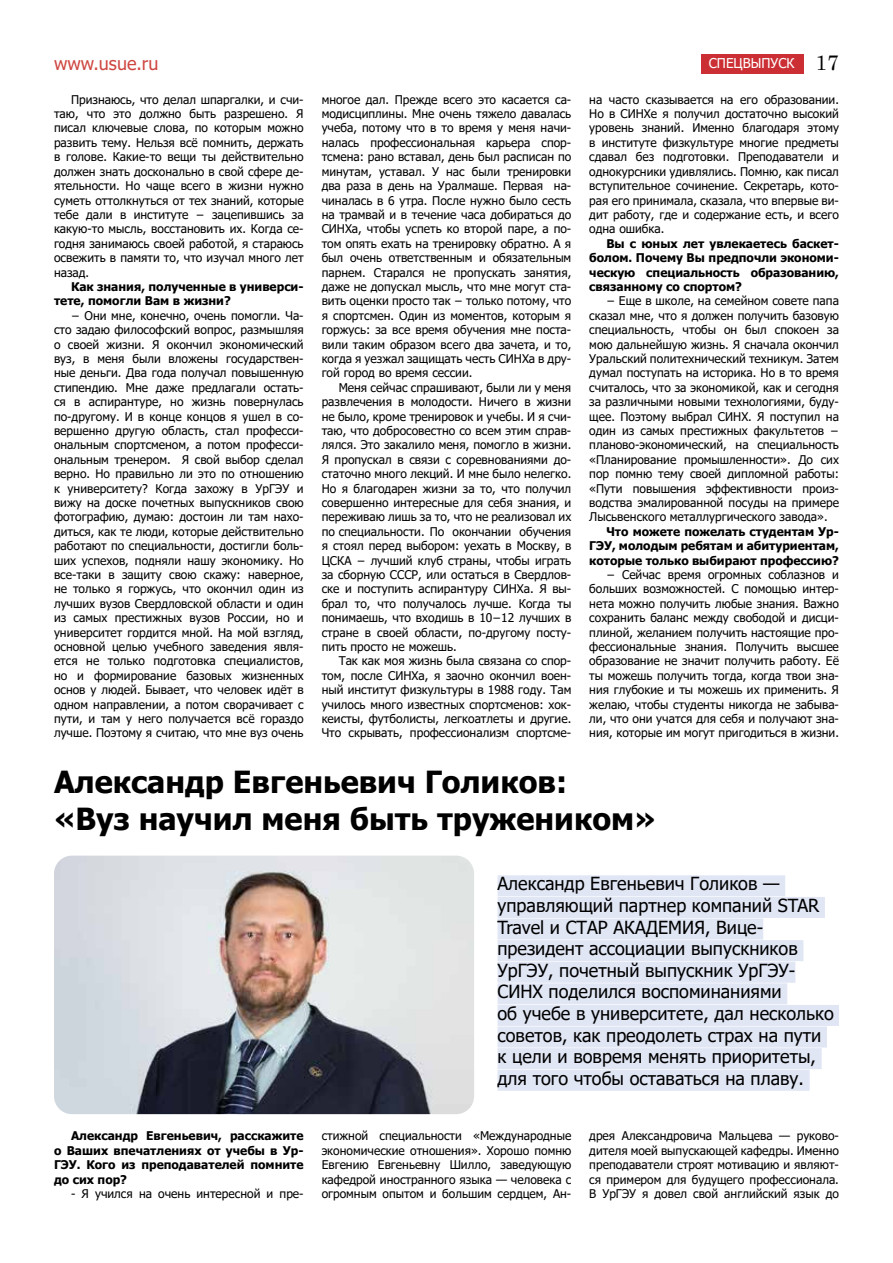
<style>
.page{position:relative;width:893px;height:1263px;background:#fff}
.page>*{position:absolute;margin:0;border:0;box-sizing:border-box;transform-origin:0 0}
.t1{font:700 30.45px/36.5px "Tahoma";color:#000}
.t2{font:18px/21.6px "Tahoma";color:#000}
.t3{font:18px "Tahoma";color:#cf4742}
.t4{font:13.5px "Tahoma";color:#fff}
.t5{font:12px/14.4px "Tahoma";color:#000;text-align:justify}
.t6{font:700 12px/14.4px "Tahoma";color:#000;text-align:justify}
.s1{font-family:"Century";font-size:21px;color:#000}
</style>
<div class="page">
<div style="left:702px;top:54px;width:102px;height:19px;background:#cb2f34"></div>
<img style="left:54px;top:856px;width:420px;height:258px">
<div style="left:497px;top:875px;width:288px;height:21px;background:#e1e6f5"></div>
<div style="left:497px;top:897px;width:328px;height:21px;background:#e1e6f5"></div>
<div style="left:497px;top:918px;width:266px;height:21px;background:#e1e6f5"></div>
<div style="left:497px;top:940px;width:306px;height:21px;background:#e1e6f5"></div>
<div style="left:497px;top:962px;width:298px;height:21px;background:#e1e6f5"></div>
<div style="left:497px;top:983px;width:290px;height:21px;background:#e1e6f5"></div>
<div style="left:497px;top:1005px;width:342px;height:21px;background:#e1e6f5"></div>
<div style="left:497px;top:1026px;width:330px;height:21px;background:#e1e6f5"></div>
<div style="left:497px;top:1048px;width:325px;height:21px;background:#e1e6f5"></div>
<div style="left:497px;top:1070px;width:313px;height:21px;background:#e1e6f5"></div>
<h2 class="t3" style="left:54px;top:51px;width:106px">www.usue.ru</h2>
<p class="t4" style="left:709px;top:54px;width:132px">СПЕЦВЫПУСК <span class="s1">17</span></p>
<p class="t5" style="left:54px;top:93px;width:251px;text-indent:17px">Признаюсь, что делал шпаргалки, и счи&shy;таю, что это должно быть разрешено. Я писал ключевые слова, по которым можно развить тему. Нельзя всё помнить, держать в голове. Какие-то вещи ты действительно должен знать досконально в свой сфере де&shy;ятельности. Но чаще всего в жизни нужно суметь оттолкнуться от тех знаний, которые тебе дали в институте − зацепившись за какую-то мысль, восстановить их. Когда се&shy;годня занимаюсь своей работой, я стараюсь освежить в памяти то, что изучал много лет назад.</p>
<p class="t6" style="left:54px;top:280px;width:251px;text-indent:17px">Как знания, полученные в универси&shy;тете, помогли Вам в жизни?</p>
<p class="t5" style="left:54px;top:309px;width:251px;text-indent:17px">− Они мне, конечно, очень помогли. Ча&shy;сто задаю философский вопрос, размышляя о своей жизни. Я окончил экономический вуз, в меня были вложены государствен&shy;ные деньги. Два года получал повышенную стипендию. Мне даже предлагали остать&shy;ся в аспирантуре, но жизнь повернулась по-другому. И в конце концов я ушел в со&shy;вершенно другую область, стал професси&shy;ональным спортсменом, а потом професси&shy;ональным тренером. Я свой выбор сделал верно. Но правильно ли это по отношению к университету? Когда захожу в УрГЭУ и вижу на доске почетных выпускников свою фотографию, думаю: достоин ли там нахо&shy;диться, как те люди, которые действительно работают по специальности, достигли боль&shy;ших успехов, подняли нашу экономику. Но все-таки в защиту свою скажу: наверное, не только я горжусь, что окончил один из лучших вузов Свердловской области и один из самых престижных вузов России, но и университет гордится мной. На мой взгляд, основной целью учебного заведения явля&shy;ется не только подготовка специалистов, но и формирование базовых жизненных основ у людей. Бывает, что человек идёт в одном направлении, а потом сворачивает с пути, и там у него получается всё гораздо лучше. Поэтому я считаю, что мне вуз очень</p>
<p class="t5" style="left:589px;top:93px;width:251px">на часто сказывается на его образовании.<br>Но в СИНХе я получил достаточно высокий уровень знаний. Именно благодаря этому в институте физкультуре многие предметы сдавал без подготовки. Преподаватели и однокурсники удивлялись. Помню, как писал вступительное сочинение. Секретарь, кото&shy;рая его принимала, сказала, что впервые ви&shy;дит работу, где и содержание есть, и всего одна ошибка.</p>
<p class="t6" style="left:589px;top:237px;width:251px;text-indent:17px">Вы с юных лет увлекаетесь баскет&shy;болом. Почему Вы предпочли экономи&shy;ческую специальность образованию, связанному со спортом?</p>
<p class="t5" style="left:589px;top:294px;width:251px;text-indent:17px">− Еще в школе, на семейном совете папа сказал мне, что я должен получить базовую специальность, чтобы он был спокоен за мою дальнейшую жизнь. Я сначала окончил Уральский политехнический техникум. Затем думал поступать на историка. Но в то время считалось, что за экономикой, как и сегодня за различными новыми технологиями, буду&shy;щее. Поэтому выбрал СИНХ. Я поступил на один из самых престижных факультетов − планово-экономический, на специальность «Планирование промышленности». До сих пор помню тему своей дипломной работы: «Пути повышения эффективности произ&shy;водства эмалированной посуды на примере Лысьвенского металлургического завода».</p>
<p class="t6" style="left:589px;top:525px;width:251px;text-indent:17px">Что можете пожелать студентам Ур-ГЭУ, молодым ребятам и абитуриентам, которые только выбирают профессию?</p>
<p class="t5" style="left:589px;top:568px;width:251px;text-indent:17px">− Сейчас время огромных соблазнов и больших возможностей. С помощью интер&shy;нета можно получить любые знания. Важно сохранить баланс между свободой и дисци&shy;плиной, желанием получить настоящие про&shy;фессиональные знания. Получить высшее образование не значит получить работу. Её ты можешь получить тогда, когда твои зна&shy;ния глубокие и ты можешь их применить. Я желаю, чтобы студенты никогда не забыва&shy;ли, что они учатся для себя и получают зна&shy;ния, которые им могут пригодиться в жизни.</p>
<h1 class="t1" style="left:54px;top:765px;width:603px">Александр Евгеньевич Голиков:<br>«Вуз научил меня быть тружеником»</h1>
<p class="t5" style="left:322px;top:93px;width:251px">многое дал. Прежде всего это касается са&shy;модисциплины. Мне очень тяжело давалась учеба, потому что в то время у меня начи&shy;налась профессиональная карьера спор&shy;тсмена: рано вставал, день был расписан по минутам, уставал. У нас были тренировки два раза в день на Уралмаше. Первая на&shy;чиналась в 6 утра. После нужно было сесть на трамвай и в течение часа добираться до СИНХа, чтобы успеть ко второй паре, а по&shy;том опять ехать на тренировку обратно. А я был очень ответственным и обязательным парнем. Старался не пропускать занятия, даже не допускал мысль, что мне могут ста&shy;вить оценки просто так − только потому, что я спортсмен. Один из моментов, которым я горжусь: за все время обучения мне поста&shy;вили таким образом всего два зачета, и то, когда я уезжал защищать честь СИНХа в дру&shy;гой город во время сессии.</p>
<p class="t5" style="left:322px;top:381px;width:251px;text-indent:17px">Меня сейчас спрашивают, были ли у меня развлечения в молодости. Ничего в жизни не было, кроме тренировок и учебы. И я счи&shy;таю, что добросовестно со всем этим справ&shy;лялся. Это закалило меня, помогло в жизни.<br>Я пропускал в связи с соревнованиями до&shy;статочно много лекций. И мне было нелегко.<br>Но я благодарен жизни за то, что получил совершенно интересные для себя знания, и переживаю лишь за то, что не реализовал их по специальности. По окончании обучения я стоял перед выбором: уехать в Москву, в ЦСКА − лучший клуб страны, чтобы играть за сборную СССР, или остаться в Свердлов&shy;ске и поступить аспирантуру СИНХа. Я вы&shy;брал то, что получалось лучше. Когда ты понимаешь, что входишь в 10−12 лучших в стране в своей области, по-другому посту&shy;пить просто не можешь.</p>
<p class="t5" style="left:322px;top:654px;width:251px;text-indent:17px">Так как моя жизнь была связана со спор&shy;том, после СИНХа, я заочно окончил воен&shy;ный институт физкультуры в 1988 году. Там училось много известных спортсменов: хок&shy;кеисты, футболисты, легкоатлеты и другие.<br>Что скрывать, профессионализм спортсме-</p>
<p class="t6" style="left:54px;top:1129px;width:251px;text-indent:17px">Александр Евгеньевич, расскажите о Ваших впечатлениях от учебы в Ур-ГЭУ. Кого из преподавателей помните до сих пор?</p>
<p class="t5" style="left:71px;top:1187px;width:234px">- Я учился на очень интересной и пре-</p>
<p class="t2" style="left:497px;top:874px;width:338px">Александр Евгеньевич Голиков — управляющий партнер компаний STAR Travel и СТАР АКАДЕМИЯ, Вице&shy;президент ассоциации выпускников УрГЭУ, почетный выпускник УрГЭУ-СИНХ поделился воспоминаниями<br>об учебе в университете, дал несколько советов, как преодолеть страх на пути к цели и вовремя менять приоритеты, для того чтобы оставаться на плаву.</p>
<p class="t5" style="left:322px;top:1129px;width:251px">стижной специальности «Международные экономические отношения». Хорошо помню Евгению Евгеньевну Шилло, заведующую кафедрой иностранного языка — человека с огромным опытом и большим сердцем, Ан-</p>
<p class="t5" style="left:589px;top:1129px;width:251px">дрея Александровича Мальцева — руково&shy;дителя моей выпускающей кафедры. Именно преподаватели строят мотивацию и являют&shy;ся примером для будущего профессионала.<br>В УрГЭУ я довел свой английский язык до</p>
</div>
